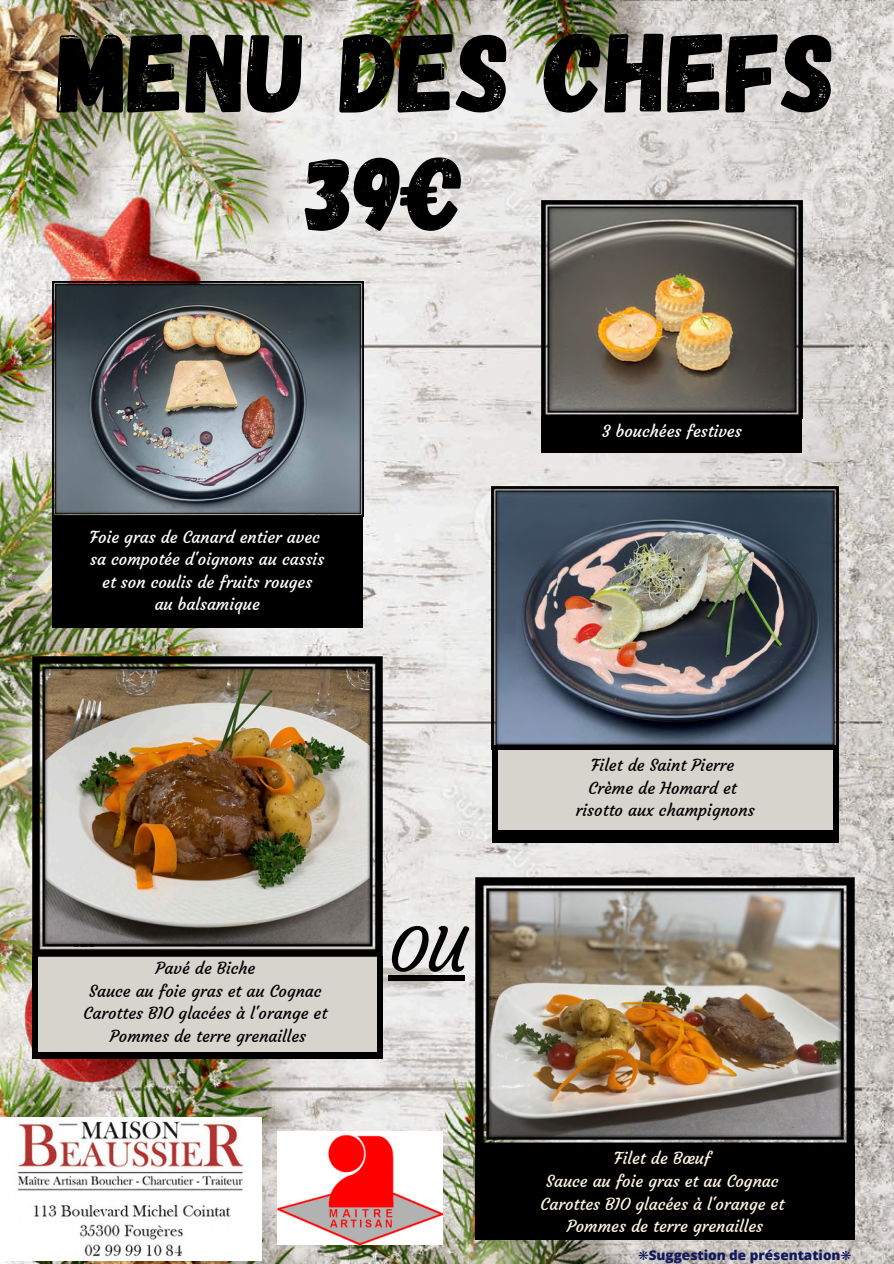
<style>
.page{position:relative;width:894px;height:1264px;background:#fff}
.page>*{position:absolute;margin:0;border:0;box-sizing:border-box;transform-origin:0 0}
.t1{font:112.5px "Gagalin";color:#000}
.t2{font:105px "Gagalin";color:#000}
.t3{font:60px "Courgette";color:#000}
.t4{font:16.5px/22.5px "Courgette";color:#000;text-align:center}
.t5{font:16.5px/22.5px "Courgette";color:#fff;text-align:center}
.t6{font:16.5px/22.5px "Courgette";color:#fef6e3;text-align:center}
.t7{font:800 13.5px "Open Sans";color:#13185d}
.s1{font-family:"Free Serif";font-weight:400}
</style>
<div class="page">
<img style="left:0;top:0;width:893px;height:1263px">
<div style="left:475px;top:1145px;width:379px;height:94px;background:#000"></div>
<div style="left:53px;top:516px;width:310px;height:112px;background:#000"></div>
<img style="left:277px;top:1131px;width:165px;height:113px">
<img style="left:475px;top:877px;width:379px;height:268px">
<div style="left:33px;top:956px;width:349px;height:102px;background:#000"></div>
<div style="left:38px;top:946px;width:338px;height:105px;background:#d7d4cd"></div>
<img style="left:33px;top:656px;width:349px;height:301px">
<img style="left:0;top:1117px;width:261px;height:143px">
<img style="left:53px;top:281px;width:310px;height:235px">
<div style="left:491px;top:745px;width:346px;height:97px;background:#000"></div>
<div style="left:498px;top:749px;width:334px;height:80px;background:#d7d4cd"></div>
<img style="left:491px;top:487px;width:347px;height:262px">
<div style="left:388px;top:974px;width:77px;height:6px;background:#000"></div>
<div style="left:541px;top:416px;width:260px;height:36px;background:#000"></div>
<img style="left:541px;top:200px;width:261px;height:219px">
<p class="t1" style="left:58px;top:-1px;width:779px">MENU DES CHEFS</p>
<p class="t2" style="left:305px;top:125px;width:159px">39€</p>
<p class="t5" style="left:90px;top:525px;width:236px">Foie gras de Canard entier avec sa compotée d'oignons au cassis et son coulis de fruits rouges<br>au balsamique</p>
<h3 class="t4" style="left:84px;top:957px;width:245px">Pavé de Biche<br>Sauce au foie gras et au Cognac<br>Carottes BIO glacées à l'orange et<br>Pommes de terre grenailles</h3>
<h3 class="t3" style="left:388px;top:913px;width:78px">OU</h3>
<p class="t5" style="left:601px;top:420px;width:141px">3 bouchées festives</p>
<h3 class="t4" style="left:575px;top:754px;width:180px">Filet de Saint Pierre<br>Crème de Homard et risotto aux champignons</h3>
<h2 class="t6" style="left:540px;top:1147px;width:245px">Filet de Bœuf<br>Sauce au foie gras et au Cognac<br>Carottes BIO glacées à l'orange et<br>Pommes de terre grenailles</h2>
<p class="t7" style="left:638px;top:1245px;width:215px"><span class="s1">❋</span>Suggestion de présentation<span class="s1">❋</span></p>
</div>
